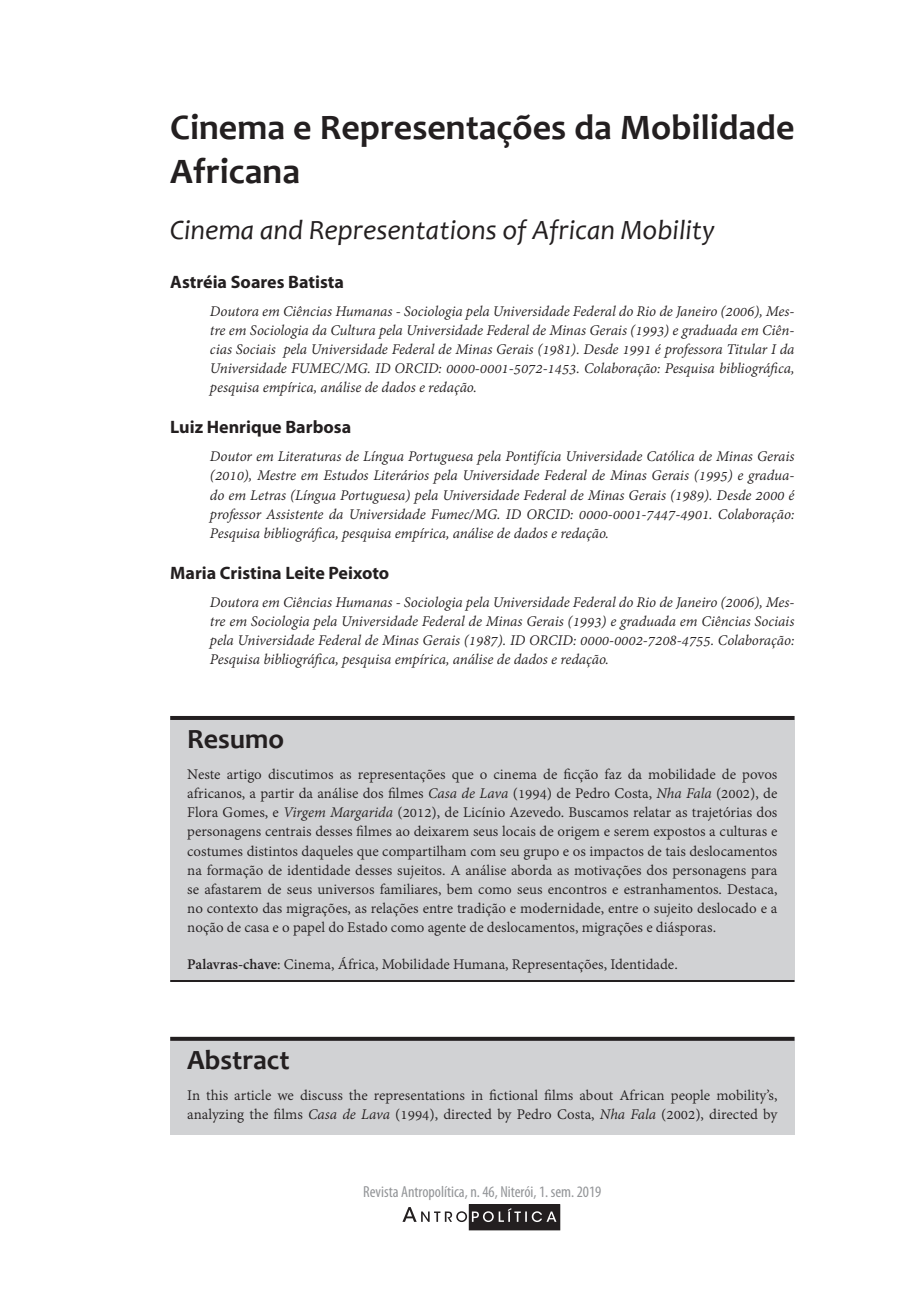
<style>
.page{position:relative;width:908px;height:1304px;background:#fff}
.page>*{position:absolute;margin:0;border:0;box-sizing:border-box;transform-origin:0 0}
.t1{font:700 36px/43.2px "Candara";color:#231f20}
.t2{font:italic 28px "Candara";color:#231f20}
.t3{font:700 28px "Candara";color:#231f20}
.t4{font:700 18px "Myriad Pro";color:#231f20}
.t5{font:italic 16px/19.2px "Adobe Devanagari";letter-spacing:-.005em;color:#231f20;text-align:justify}
.t6{font:16px/19.2px "Adobe Devanagari";color:#231f20;text-align:justify}
.t7{font:condensed 16px "Myriad Pro";color:#939598}
.s1{font-style:italic}
.s2{font-weight:700}
</style>
<div class="page">
<div style="left:469px;top:1205px;width:90px;height:25px;background:#231f20"></div>
<div style="left:468px;top:1204px;width:92px;height:26px;border:1px solid #231f20"></div>
<svg style="left:402px;top:1207px;width:154px;height:15px"></svg>
<div style="left:170px;top:717px;width:624px;height:45px;background:#d1d2d4"></div>
<hr style="left:170px;top:716px;width:624px;height:4px;background:#231f20">
<div style="left:170px;top:756px;width:624px;height:192px;background:#d1d2d4"></div>
<div style="left:170px;top:946px;width:624px;height:36px;background:#d1d2d4"></div>
<hr style="left:170px;top:980px;width:624px;height:2px;background:#231f20">
<div style="left:170px;top:1037px;width:624px;height:46px;background:#d1d2d4"></div>
<svg style="left:170px;top:1037px;width:624px;height:4px;background:#2a2627"></svg>
<div style="left:170px;top:1077px;width:624px;height:58px;background:#d1d2d4"></div>
<h1 class="t1" style="left:170px;top:106px;width:625px">Cinema e Representações da Mobilidade<br>Africana</h1>
<h2 class="t2" style="left:170px;top:212px;width:546px">Cinema and Representations of African Mobility</h2>
<p class="t4" style="left:170px;top:272px;width:175px">Astréia Soares Batista</p>
<p class="t5" style="left:210px;top:303px;width:585px">Doutora em Ciências Humanas - Sociologia pela Universidade Federal do Rio de Janeiro (2006), Mes&shy;tre em Sociologia da Cultura pela Universidade Federal de Minas Gerais (1993) e graduada em Ciên&shy;cias Sociais pela Universidade Federal de Minas Gerais (1981). Desde 1991 é professora Titular I da Universidade FUMEC/MG. ID ORCID: 0000-0001-5072-1453. Colaboração: Pesquisa bibliográfica, pesquisa empírica, análise de dados e redação.</p>
<p class="t4" style="left:170px;top:417px;width:182px">Luiz Henrique Barbosa</p>
<p class="t5" style="left:210px;top:448px;width:585px">Doutor em Literaturas de Língua Portuguesa pela Pontifícia Universidade Católica de Minas Gerais (2010), Mestre em Estudos Literários pela Universidade Federal de Minas Gerais (1995) e gradua&shy;do em Letras (Língua Portuguesa) pela Universidade Federal de Minas Gerais (1989). Desde 2000 é professor Assistente da Universidade Fumec/MG. ID ORCID: 0000-0001-7447-4901. Colaboração:<br>Pesquisa bibliográfica, pesquisa empírica, análise de dados e redação.</p>
<p class="t4" style="left:170px;top:563px;width:220px">Maria Cristina Leite Peixoto</p>
<p class="t5" style="left:210px;top:594px;width:585px">Doutora em Ciências Humanas - Sociologia pela Universidade Federal do Rio de Janeiro (2006), Mes&shy;tre em Sociologia pela Universidade Federal de Minas Gerais (1993) e graduada em Ciências Sociais pela Universidade Federal de Minas Gerais (1987). ID ORCID: 0000-0002-7208-4755. Colaboração:<br>Pesquisa bibliográfica, pesquisa empírica, análise de dados e redação.</p>
<h2 class="t3" style="left:187px;top:722px;width:98px">Resumo</h2>
<p class="t6" style="left:187px;top:766px;width:591px">Neste artigo discutimos as representações que o cinema de ficção faz da mobilidade de povos africanos, a partir da análise dos filmes <span class="s1">Casa de Lava</span> (1994) de Pedro Costa, <span class="s1">Nha Fala</span> (2002), de Flora Gomes, e <span class="s1">Virgem Margarida</span> (2012), de Licínio Azevedo. Buscamos relatar as trajetórias dos personagens centrais desses filmes ao deixarem seus locais de origem e serem expostos a culturas e costumes distintos daqueles que compartilham com seu grupo e os impactos de tais deslocamentos na formação de identidade desses sujeitos. A análise aborda as motivações dos personagens para se afastarem de seus universos familiares, bem como seus encontros e estranhamentos. Destaca, no contexto das migrações, as relações entre tradição e modernidade, entre o sujeito deslocado e a noção de casa e o papel do Estado como agente de deslocamentos, migrações e diásporas.</p>
<p class="t6" style="left:187px;top:956px;width:492px"><span class="s2">Palavras-chave</span>: Cinema, África, Mobilidade Humana, Representações, Identidade.</p>
<h2 class="t3" style="left:187px;top:1042px;width:104px">Abstract</h2>
<p class="t6" style="left:187px;top:1087px;width:591px">In this article we discuss the representations in fictional films about African people mobility’s, analyzing the films <span class="s1">Casa de Lava</span> (1994), directed by Pedro Costa, <span class="s1">Nha Fala</span> (2002), directed by</p>
<p class="t7" style="left:363px;top:1183px;width:239px">Revista Antropolítica, n. 46, Niterói, 1. sem. 2019</p>
</div>
